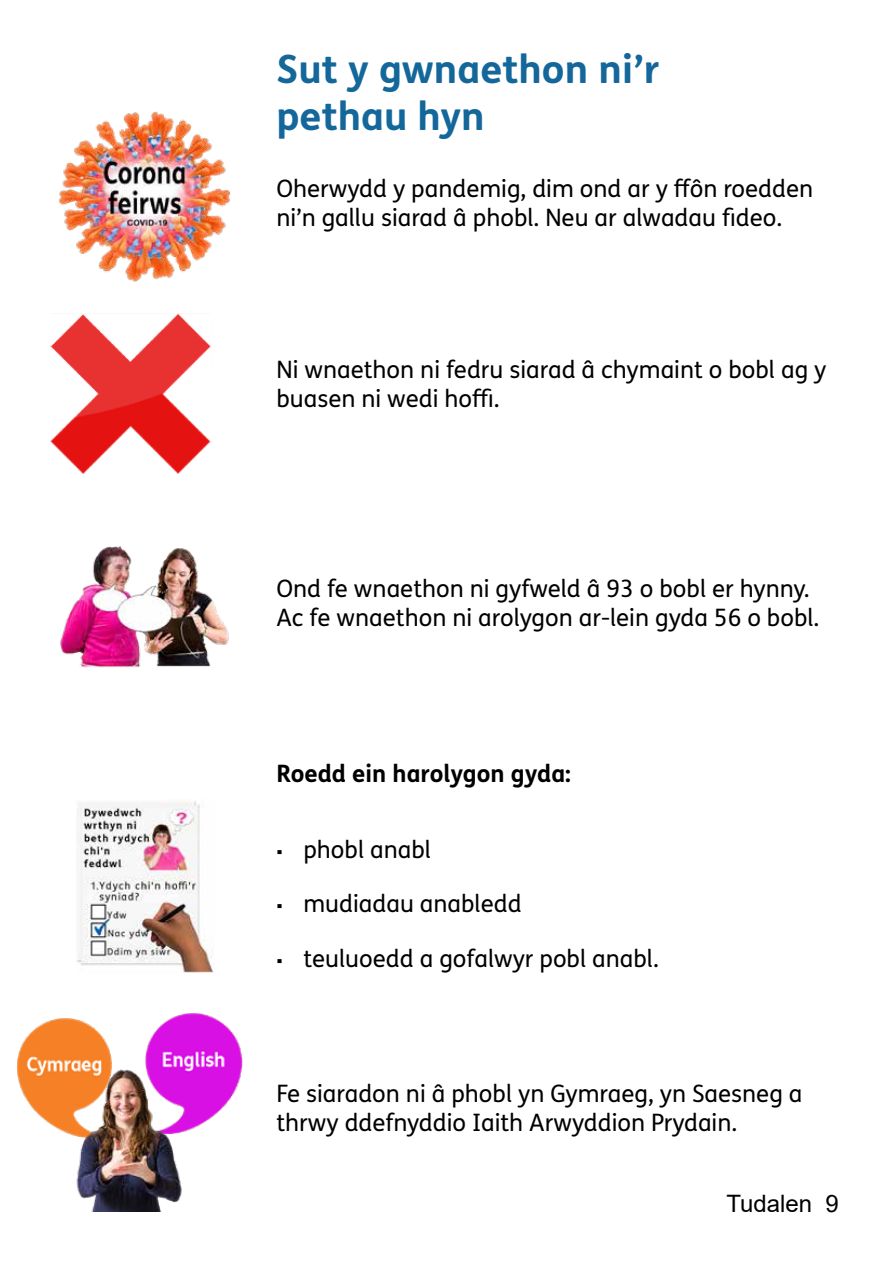
<style>
.page{position:relative;width:893px;height:1263px;background:#fff}
.page>*{position:absolute;margin:0;border:0;box-sizing:border-box;transform-origin:0 0}
.t1{font:700 39px/46.8px "FS Me Pro";color:#14679a}
.t2{font:24px/28.8px "FS Me Pro";color:#000}
.t3{font:700 24px "FS Me Pro";color:#000}
.t4{font:24px "Arial";color:#000}
.s1{font-family:"Verdana";font-size:18px}
</style>
<div class="page">
<img style="left:50px;top:313px;width:161px;height:161px">
<img style="left:60px;top:546px;width:169px;height:122px">
<img style="left:59px;top:111px;width:172px;height:171px">
<img style="left:77px;top:799px;width:137px;height:174px">
<img style="left:145px;top:1013px;width:98px;height:119px">
<img style="left:17px;top:1018px;width:95px;height:117px">
<img style="left:70px;top:1067px;width:115px;height:145px">
<p class="t1" style="left:276px;top:44px;width:385px">Sut y gwnaethon ni’r pethau hyn</p>
<p class="t2" style="left:276px;top:174px;width:538px">Oherwydd y pandemig, dim ond ar y fôn roedden ni’n gallu siarad â phobl. Neu ar alwadau fdeo.</p>
<p class="t2" style="left:276px;top:355px;width:552px">Ni wnaethon ni fedru siarad â chymaint o bobl ag y buasen ni wedi hof.</p>
<p class="t2" style="left:276px;top:574px;width:544px">Ond fe wnaethon ni gyfweld â 93 o bobl er hynny.<br>Ac fe wnaethon ni arolygon ar-lein gyda 56 o bobl.</p>
<p class="t3" style="left:276px;top:755px;width:296px">Roedd ein harolygon gyda:</p>
<p class="t2" style="left:276px;top:835px;width:156px"><span class="s1">▪</span> phobl anabl</p>
<p class="t2" style="left:276px;top:889px;width:247px"><span class="s1">▪</span> mudiadau anabledd</p>
<p class="t2" style="left:276px;top:943px;width:384px"><span class="s1">▪</span> teuluoedd a gofalwyr pobl anabl.</p>
<p class="t2" style="left:276px;top:1078px;width:528px">Fe siaradon ni â phobl yn Gymraeg, yn Saesneg a thrwy ddefnyddio Iaith Arwyddion Prydain.</p>
<p class="t4" style="left:726px;top:1187px;width:114px">Tudalen 9</p>
</div>
